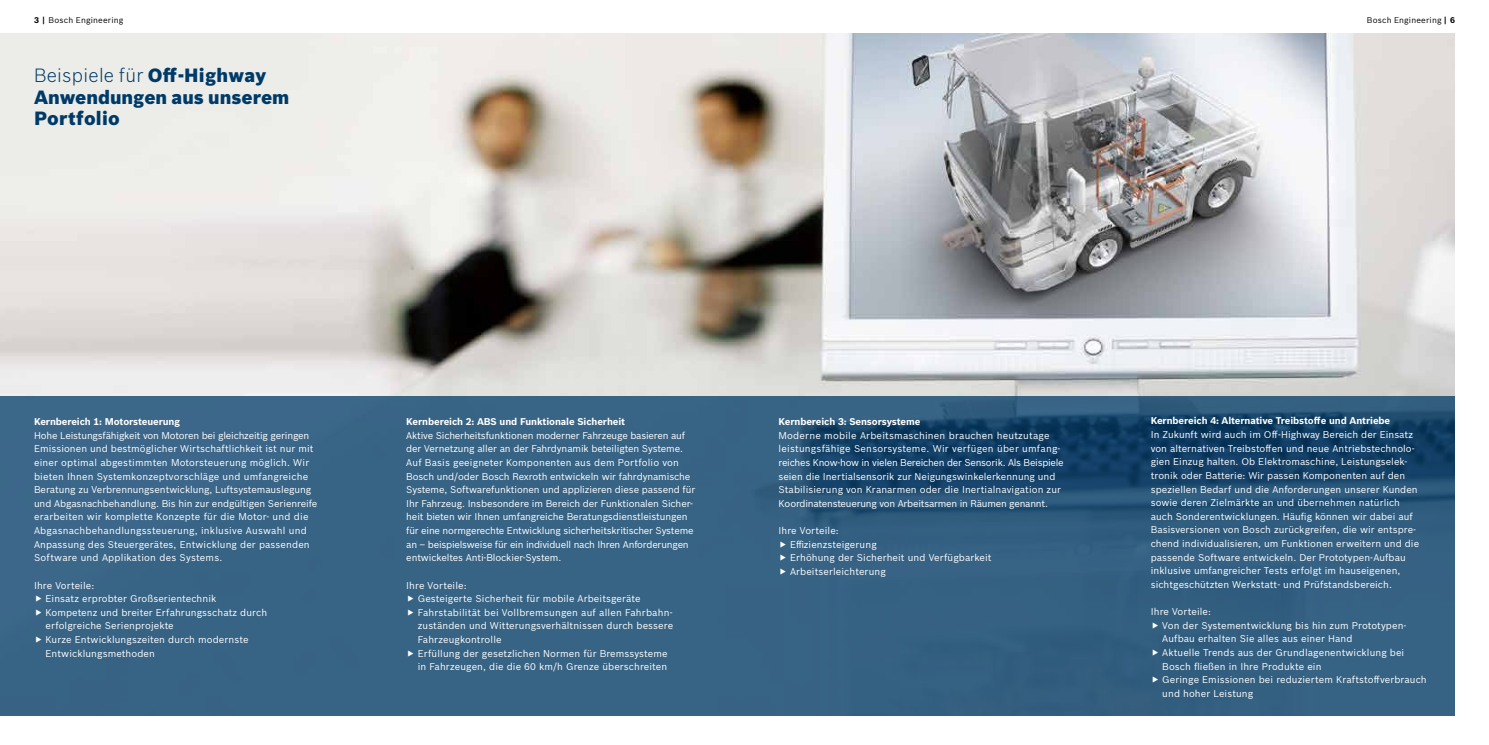
<style>
.page{position:relative;width:1489px;height:745px;background:#fff}
.page>*{position:absolute;margin:0;border:0;box-sizing:border-box;transform-origin:0 0}
.t1{font:900 18.75px/21.2px "Bosch Sans";color:#003a68}
.t2{font:9.62px/13.6px "Bosch Sans";letter-spacing:.005em;color:#fff}
.t3{font:700 9.62px "Bosch Sans";letter-spacing:-.01em;color:#fff}
.t4{font:8.12px "Bosch Sans";letter-spacing:.02em;color:#000}
.s1{font-weight:700}
.s2{font-weight:300}
</style>
<div class="page">
<img style="left:0;top:34px;width:1454px;height:361px">
<svg style="left:0;top:395px;width:1454px;height:319px;background:#325e80"></svg>
<svg style="left:36px;top:595px;width:5px;height:6px"></svg>
<svg style="left:36px;top:608px;width:5px;height:7px"></svg>
<svg style="left:36px;top:636px;width:5px;height:6px"></svg>
<svg style="left:408px;top:595px;width:5px;height:6px"></svg>
<svg style="left:408px;top:608px;width:5px;height:7px"></svg>
<svg style="left:408px;top:649px;width:5px;height:6px"></svg>
<svg style="left:780px;top:540px;width:5px;height:7px"></svg>
<svg style="left:780px;top:554px;width:5px;height:6px"></svg>
<svg style="left:780px;top:568px;width:5px;height:6px"></svg>
<svg style="left:1152px;top:621px;width:5px;height:7px"></svg>
<svg style="left:1152px;top:649px;width:5px;height:6px"></svg>
<svg style="left:1152px;top:676px;width:5px;height:6px"></svg>
<p class="t4" style="left:34px;top:14px;width:91px"><span class="s1">3 |</span> Bosch Engineering</p>
<p class="t4" style="left:1366px;top:14px;width:90px">Bosch Engineering <span class="s1">| 6</span></p>
<h1 class="t1" style="left:34px;top:64px;width:257px"><span class="s2">Beispiele für</span> Off-Highway<br>Anwendungen aus unserem<br>Portfolio</h1>
<p class="t3" style="left:34px;top:414px;width:147px">Kernbereich 1: Motorsteuerung</p>
<p class="t2" style="left:34px;top:427px;width:285px">Hohe Leistungsfähigkeit von Motoren bei gleichzeitig geringen Emissionen und bestmöglicher Wirtschaftlichkeit ist nur mit einer optimal abgestimmten Motorsteuerung möglich. Wir bieten Ihnen Systemkonzeptvorschläge und umfangreiche Beratung zu Verbrennungsentwicklung, Luftsystemauslegung und Abgasnachbehandlung. Bis hin zur endgültigen Serienreife erarbeiten wir komplette Konzepte für die Motor- und die Abgasnachbehandlungssteuerung, inklusive Auswahl und Anpassung des Steuergerätes, Entwicklung der passenden Software und Applikation des Systems.</p>
<p class="t2" style="left:46px;top:577px;width:223px;text-indent:-12px">Ihre Vorteile:<br>Einsatz erprobter Großserientechnik Kompetenz und breiter Erfahrungsschatz durch erfolgreiche Serienprojekte<br>Kurze Entwicklungszeiten durch modernste Entwicklungsmethoden</p>
<p class="t3" style="left:406px;top:414px;width:220px">Kernbereich 2: ABS und Funktionale Sicherheit</p>
<p class="t2" style="left:406px;top:427px;width:290px">Aktive Sicherheitsfunktionen moderner Fahrzeuge basieren auf der Vernetzung aller an der Fahrdynamik beteiligten Systeme.<br>Auf Basis geeigneter Komponenten aus dem Portfolio von Bosch und/oder Bosch Rexroth entwickeln wir fahrdynamische Systeme, Softwarefunktionen und applizieren diese passend für Ihr Fahrzeug. Insbesondere im Bereich der Funktionalen Sicher&shy;heit bieten wir Ihnen umfangreiche Beratungsdienstleistungen für eine normgerechte Entwicklung sicherheitskritischer Systeme an – beispielsweise für ein individuell nach Ihren Anforderungen entwickeltes Anti-Blockier-System.</p>
<p class="t2" style="left:418px;top:577px;width:257px;text-indent:-12px">Ihre Vorteile:<br>Gesteigerte Sicherheit für mobile Arbeitsgeräte Fahrstabilität bei Vollbremsungen auf allen Fahrbahn&shy;zuständen und Witterungsverhältnissen durch bessere Fahrzeugkontrolle<br>Erfüllung der gesetzlichen Normen für Bremssysteme in Fahrzeugen, die die 60 km/h Grenze überschreiten</p>
<p class="t3" style="left:778px;top:414px;width:143px">Kernbereich 3: Sensorsysteme</p>
<p class="t2" style="left:778px;top:427px;width:287px">Moderne mobile Arbeitsmaschinen brauchen heutzutage leistungsfähige Sensorsysteme. Wir verfügen über umfang&shy;reiches Know-how in vielen Bereichen der Sensorik. Als Beispiele seien die Inertialsensorik zur Neigungswinkelerkennung und Stabilisierung von Kranarmen oder die Inertialnavigation zur Koordinatensteuerung von Arbeitsarmen in Räumen genannt.</p>
<p class="t2" style="left:790px;top:522px;width:203px;text-indent:-12px">Ihre Vorteile:<br>Effizienzsteigerung<br>Erhöhung der Sicherheit und Verfügbarkeit<br>Arbeitserleichterung</p>
<p class="t3" style="left:1150px;top:413px;width:241px">Kernbereich 4: Alternative Treibstoffe und Antriebe</p>
<p class="t2" style="left:1150px;top:427px;width:270px">In Zukunft wird auch im Off-Highway Bereich der Einsatz von alternativen Treibstoffen und neue Antriebstechnolo&shy;gien Einzug halten. Ob Elektromaschine, Leistungselek&shy;tronik oder Batterie: Wir passen Komponenten auf den speziellen Bedarf und die Anforderungen unserer Kunden sowie deren Zielmärkte an und übernehmen natürlich auch Sonderentwicklungen. Häufig können wir dabei auf Basisversionen von Bosch zurückgreifen, die wir entspre&shy;chend individualisieren, um Funktionen erweitern und die passende Software entwickeln. Der Prototypen-Aufbau inklusive umfangreicher Tests erfolgt im hauseigenen, sichtgeschützten Werkstatt- und Prüfstandsbereich.</p>
<p class="t2" style="left:1162px;top:603px;width:266px;text-indent:-12px">Ihre Vorteile:<br>Von der Systementwicklung bis hin zum Prototypen-Aufbau erhalten Sie alles aus einer Hand<br>Aktuelle Trends aus der Grundlagenentwicklung bei Bosch fließen in Ihre Produkte ein<br>Geringe Emissionen bei reduziertem Kraftstoffverbrauch und hoher Leistung</p>
</div>
